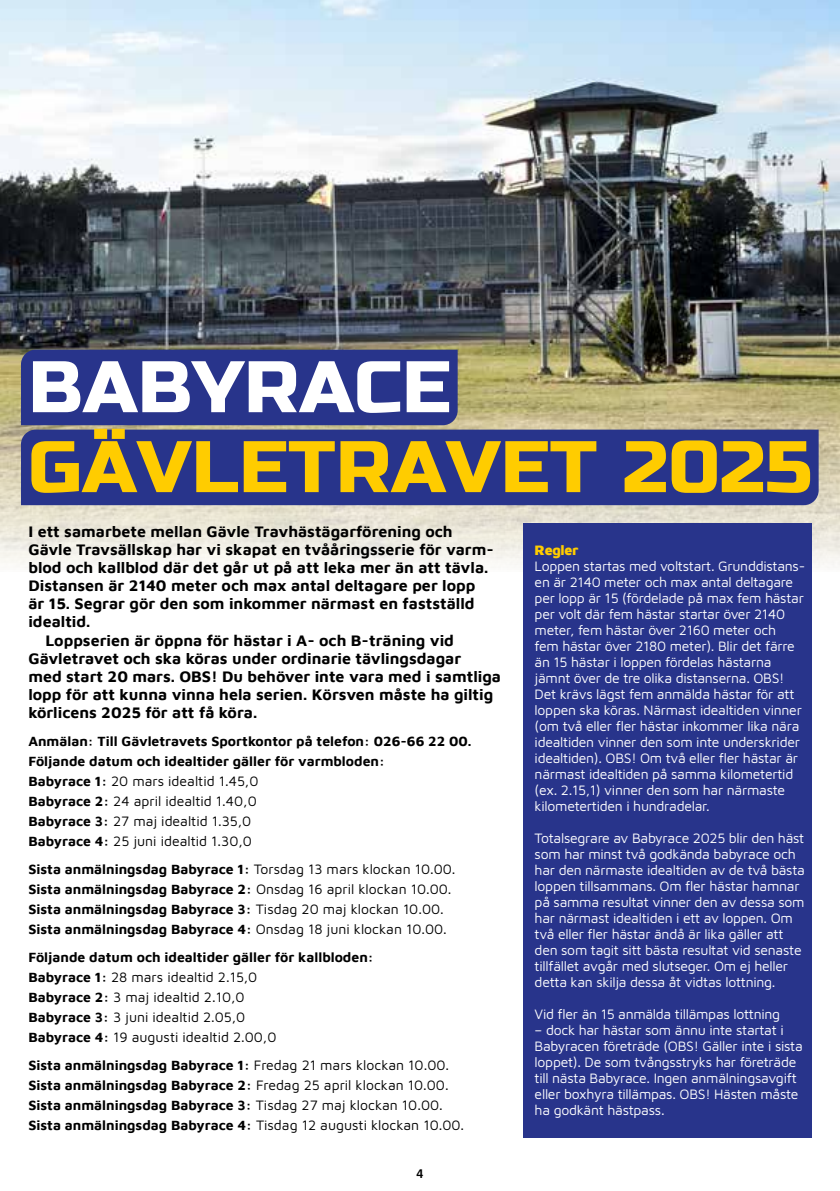
<style>
.page{position:relative;width:840px;height:1191px;background:#fff}
.page>*{position:absolute;margin:0;border:0;box-sizing:border-box;transform-origin:0 0}
.t1{font:72.8px "Russo One";letter-spacing:.005em;color:#fc0;scale:1.05 1}
.t2{font:72.8px "Russo One";letter-spacing:.005em;color:#fff;scale:1.05 1}
.t3{font:700 16px "Maven Pro";color:#000}
.t4{font:14px/16px "Maven Pro";letter-spacing:-.02em;color:#fff}
.t5{font:700 14px/20px "Maven Pro";color:#000}
.t6{font:900 14px "Maven Pro";letter-spacing:-.02em;color:#fc0}
.t7{font:700 12px "ATG Text";color:#000}
.s1{font-weight:400}
</style>
<div class="page">
<img style="left:0;top:0;width:839px;height:571px">
<div style="left:523px;top:523px;width:288px;height:614px;background:#28348b"></div>
<div style="left:21px;top:350px;width:436px;height:75px;background:#28348b"></div>
<div style="left:21px;top:429px;width:797px;height:76px;background:#28348b"></div>
<h1 class="t2" style="left:28px;top:345px;width:403px">BABYRACE</h1>
<h1 class="t1" style="left:28px;top:425px;width:747px">GÄVLETRAVET 2025</h1>
<p class="t3" style="left:28px;top:520px;width:425px">I ett samarbete mellan Gävle Travhästägarförening och</p>
<p class="t3" style="left:28px;top:538px;width:467px">Gävle Travsällskap har vi skapat en tvååringsserie för varm-</p>
<p class="t3" style="left:28px;top:556px;width:461px">blod och kallblod där det går ut på att leka mer än att tävla.</p>
<p class="t3" style="left:28px;top:574px;width:448px">Distansen är 2140 meter och max antal deltagare per lopp</p>
<p class="t3" style="left:28px;top:592px;width:447px">är 15. Segrar gör den som inkommer närmast en fastställd</p>
<p class="t3" style="left:28px;top:610px;width:64px">idealtid.</p>
<p class="t3" style="left:45px;top:628px;width:410px">Loppserien är öppna för hästar i A- och B-träning vid</p>
<p class="t3" style="left:28px;top:646px;width:434px">Gävletravet och ska köras under ordinarie tävlingsdagar</p>
<p class="t3" style="left:28px;top:664px;width:474px">med start 20 mars. OBS! Du behöver inte vara med i samtliga</p>
<p class="t3" style="left:28px;top:682px;width:466px">lopp för att kunna vinna hela serien. Körsven måste ha giltig</p>
<p class="t3" style="left:28px;top:700px;width:230px">körlicens 2025 för att få köra.</p>
<p class="t5" style="left:28px;top:729px;width:444px">Anmälan: Till Gävletravets Sportkontor på telefon: 026-66 22 00.<br>Följande datum och idealtider gäller för varmbloden:<br>Babyrace 1: <span class="s1">20 mars idealtid 1.45,0<br></span>Babyrace 2: <span class="s1">24 april idealtid 1.40,0<br></span>Babyrace 3: <span class="s1">27 maj idealtid 1.35,0<br></span>Babyrace 4: <span class="s1">25 juni idealtid 1.30,0</span></p>
<p class="t5" style="left:28px;top:857px;width:428px">Sista anmälningsdag Babyrace 1: <span class="s1">Torsdag 13 mars klockan 10.00.<br></span>Sista anmälningsdag Babyrace 2: <span class="s1">Onsdag 16 april klockan 10.00.<br></span>Sista anmälningsdag Babyrace 3: <span class="s1">Tisdag 20 maj klockan 10.00.<br></span>Sista anmälningsdag Babyrace 4: <span class="s1">Onsdag 18 juni klockan 10.00.</span></p>
<p class="t5" style="left:28px;top:945px;width:346px">Följande datum och idealtider gäller för kallbloden:<br>Babyrace 1: <span class="s1">28 mars idealtid 2.15,0<br></span>Babyrace 2: <span class="s1">3 maj idealtid 2.10,0<br></span>Babyrace 3: <span class="s1">3 juni idealtid 2.05,0<br></span>Babyrace 4: <span class="s1">19 augusti idealtid 2.00,0</span></p>
<p class="t5" style="left:28px;top:1054px;width:437px">Sista anmälningsdag Babyrace 1: <span class="s1">Fredag 21 mars klockan 10.00.<br></span>Sista anmälningsdag Babyrace 2: <span class="s1">Fredag 25 april klockan 10.00.<br></span>Sista anmälningsdag Babyrace 3: <span class="s1">Tisdag 27 maj klockan 10.00.<br></span>Sista anmälningsdag Babyrace 4: <span class="s1">Tisdag 12 augusti klockan 10.00.</span></p>
<p class="t7" style="left:416px;top:1166px;width:8px">4</p>
<p class="t6" style="left:534px;top:540px;width:45px">Regler</p>
<p class="t4" style="left:534px;top:557px;width:271px">Loppen startas med voltstart. Grunddistans&shy;en är 2140 meter och max antal deltagare per lopp är 15 (fördelade på max fem hästar per volt där fem hästar startar över 2140 meter, fem hästar över 2160 meter och<br>fem hästar över 2180 meter). Blir det färre än 15 hästar i loppen fördelas hästarna jämnt över de tre olika distanserna. OBS!<br>Det krävs lägst fem anmälda hästar för att loppen ska köras. Närmast idealtiden vinner (om två eller fler hästar inkommer lika nära idealtiden vinner den som inte underskrider idealtiden). OBS! Om två eller fler hästar är närmast idealtiden på samma kilometertid (ex. 2.15,1) vinner den som har närmaste kilometertiden i hundradelar.</p>
<p class="t4" style="left:534px;top:829px;width:272px">Totalsegrare av Babyrace 2025 blir den häst som har minst två godkända babyrace och har den närmaste idealtiden av de två bästa loppen tillsammans. Om fler hästar hamnar på samma resultat vinner den av dessa som har närmast idealtiden i ett av loppen. Om två eller fler hästar ändå är lika gäller att den som tagit sitt bästa resultat vid senaste tillfället avgår med slutseger. Om ej heller detta kan skilja dessa åt vidtas lottning.</p>
<p class="t4" style="left:534px;top:1005px;width:247px">Vid fler än 15 anmälda tillämpas lottning</p>
<p class="t4" style="left:534px;top:1021px;width:269px">– dock har hästar som ännu inte startat i Babyracen företräde (OBS! Gäller inte i sista loppet). De som tvångsstryks har företräde till nästa Babyrace. Ingen anmälningsavgift eller boxhyra tillämpas. OBS! Hästen måste ha godkänt hästpass.</p>
</div>
